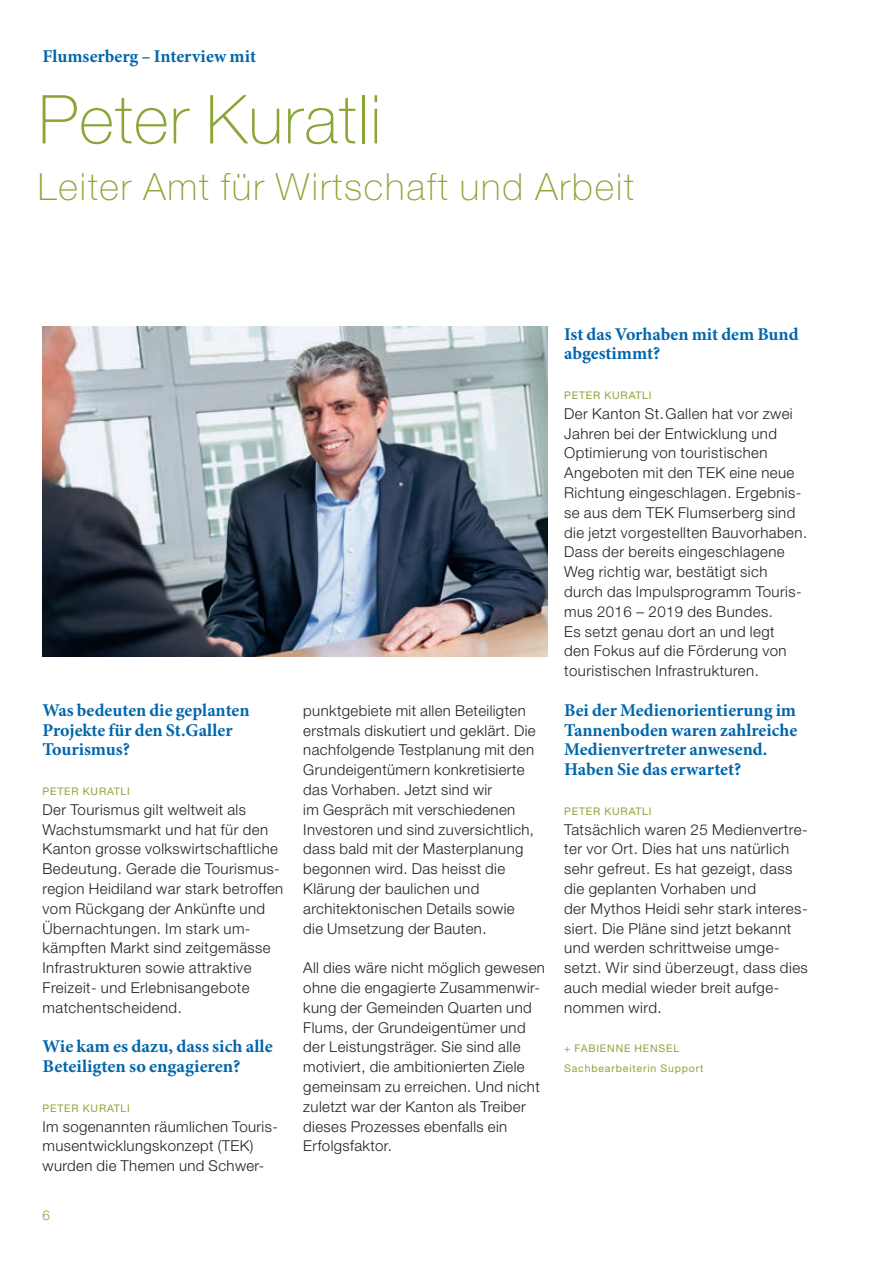
<style>
.page{position:relative;width:893px;height:1263px;background:#fff}
.page>*{position:absolute;margin:0;border:0;box-sizing:border-box;transform-origin:0 0}
.t1{font:100 67.5px "Helvetica Neue LT Std";letter-spacing:.02em;color:#8ba636}
.t2{font:100 37.5px "Helvetica Neue LT Std";letter-spacing:.05em;color:#8ba636}
.t3{font:700 18px/19.8px "Minion Pro";color:#0067aa}
.t4{font:300 15px/19.8px "Helvetica Neue LT Std";letter-spacing:.03em;color:#231f20}
.t5{font:300 13.5px "Helvetica Neue LT Std";color:#8ba636}
.t6{font:10.5px/19.8px "Helvetica Neue LT Std";letter-spacing:.08em;color:#8ba636}
</style>
<div class="page">
<img style="left:43px;top:326px;width:504px;height:330px">
<p class="t3" style="left:43px;top:47px;width:215px">Flumserberg – Interview mit</p>
<h1 class="t1" style="left:38px;top:81px;width:345px">Peter Kuratli</h1>
<h2 class="t2" style="left:38px;top:166px;width:597px">Leiter Amt für Wirtschaft und Arbeit</h2>
<p class="t3" style="left:43px;top:701px;width:209px">Was bedeuten die geplanten<br>Projekte für den St.Galler<br>Tourismus?</p>
<p class="t6" style="left:43px;top:781px;width:89px">PETER KURATLI</p>
<p class="t4" style="left:43px;top:799px;width:242px">Der Tourismus gilt weltweit als<br>Wachstumsmarkt und hat für den<br>Kanton grosse volkswirtschaftliche<br>Bedeutung. Gerade die Tourismus&shy;region Heidiland war stark betroffen vom Rückgang der Ankünfte und<br>Übernachtungen. Im stark um&shy;kämpften Markt sind zeitgemässe<br>Infrastrukturen sowie attraktive<br>Freizeit- und Erlebnisangebote matchentscheidend.</p>
<p class="t3" style="left:43px;top:1037px;width:232px">Wie kam es dazu, dass sich alle<br>Beteiligten so engagieren?</p>
<p class="t6" style="left:43px;top:1098px;width:89px">PETER KURATLI</p>
<p class="t4" style="left:43px;top:1116px;width:237px">Im sogenannten räumlichen Touris&shy;musentwicklungskonzept (TEK) wurden die Themen und Schwer-</p>
<p class="t5" style="left:43px;top:1207px;width:9px">6</p>
<p class="t4" style="left:303px;top:700px;width:234px">punktgebiete mit allen Beteiligten erstmals diskutiert und geklärt. Die nachfolgende Testplanung mit den<br>Grundeigentümern konkretisierte das Vorhaben. Jetzt sind wir<br>im Gespräch mit verschiedenen<br>Investoren und sind zuversichtlich, dass bald mit der Masterplanung begonnen wird. Das heisst die<br>Klärung der baulichen und architektonischen Details sowie die Umsetzung der Bauten.</p>
<p class="t4" style="left:303px;top:958px;width:243px">All dies wäre nicht möglich gewesen ohne die engagierte Zusammenwir&shy;kung der Gemeinden Quarten und<br>Flums, der Grundeigentümer und der Leistungsträger. Sie sind alle motiviert, die ambitionierten Ziele gemeinsam zu erreichen. Und nicht zuletzt war der Kanton als Treiber dieses Prozesses ebenfalls ein<br>Erfolgsfaktor.</p>
<p class="t3" style="left:564px;top:325px;width:236px">Ist das Vorhaben mit dem Bund abgestimmt?</p>
<p class="t6" style="left:564px;top:385px;width:89px">PETER KURATLI</p>
<p class="t4" style="left:564px;top:403px;width:245px">Der Kanton St.Gallen hat vor zwei<br>Jahren bei der Entwicklung und<br>Optimierung von touristischen<br>Angeboten mit den TEK eine neue<br>Richtung eingeschlagen. Ergebnis&shy;se aus dem TEK Flumserberg sind die jetzt vorgestellten Bauvorhaben.<br>Dass der bereits eingeschlagene<br>Weg richtig war, bestätigt sich durch das Impulsprogramm Touris&shy;mus 2016 – 2019 des Bundes.<br>Es setzt genau dort an und legt<br>den Fokus auf die Förderung von touristischen Infrastrukturen.</p>
<p class="t3" style="left:564px;top:701px;width:235px">Bei der Medienorientierung im<br>Tannenboden waren zahlreiche<br>Medienvertreter anwesend.<br>Haben Sie das erwartet?</p>
<p class="t6" style="left:564px;top:801px;width:89px">PETER KURATLI</p>
<p class="t4" style="left:564px;top:819px;width:245px">Tatsächlich waren 25 Medienvertre&shy;ter vor Ort. Dies hat uns natürlich sehr gefreut. Es hat gezeigt, dass die geplanten Vorhaben und<br>der Mythos Heidi sehr stark interes&shy;siert. Die Pläne sind jetzt bekannt und werden schrittweise umge&shy;setzt. Wir sind überzeugt, dass dies auch medial wieder breit aufge&shy;nommen wird.</p>
<p class="t6" style="left:564px;top:1039px;width:141px">+ FABIENNE HENSEL<br>Sachbearbeiterin Support</p>
</div>
